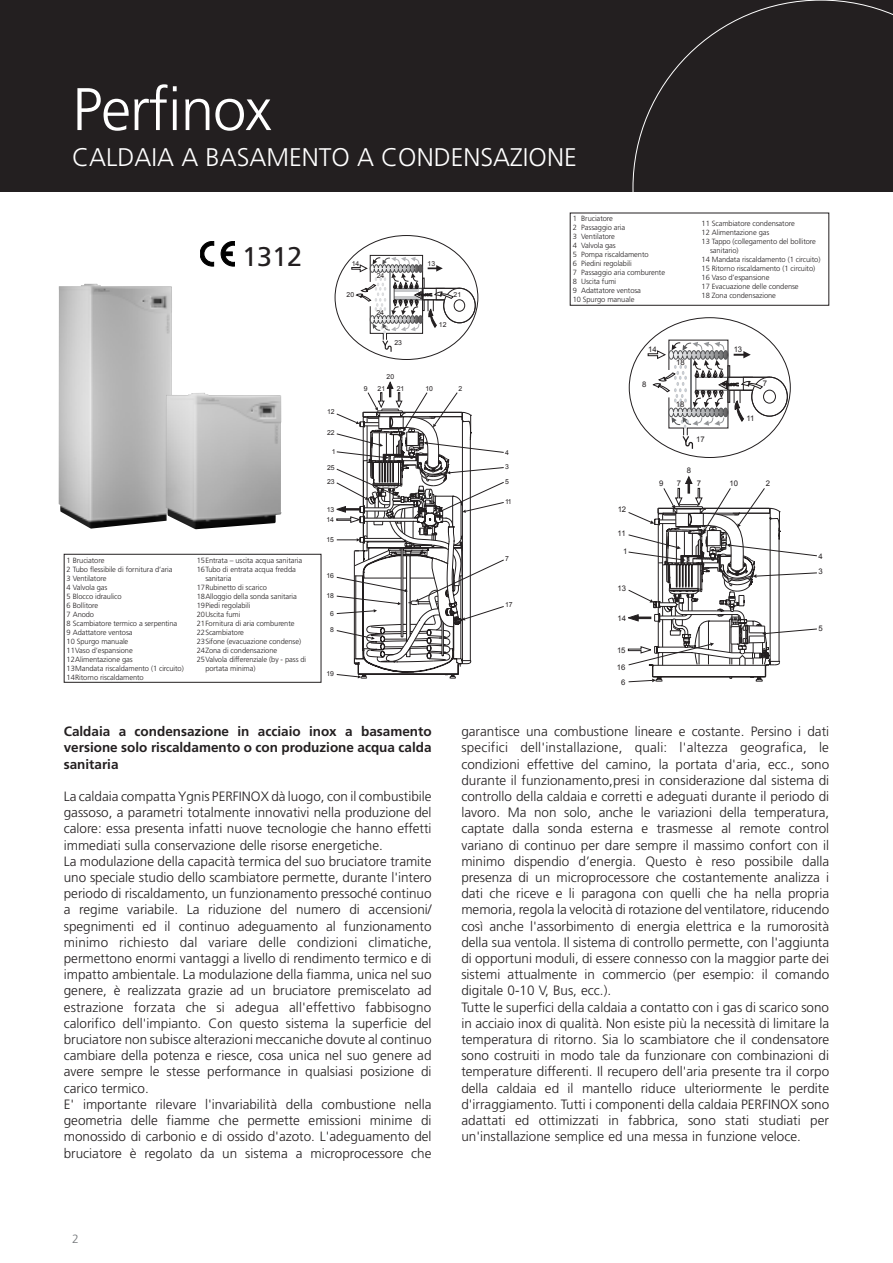
<style>
.page{position:relative;width:893px;height:1263px;background:#fff}
.page>*{position:absolute;margin:0;border:0;box-sizing:border-box;transform-origin:0 0}
.t1{font:300 60px "Frutiger LT Std";color:#fff}
.t2{font:27px "Frutiger";color:#231f20}
.t3{font:300 25.5px "Frutiger LT Std";color:#fff}
.t4{font:300 13.5px/16.2px "Frutiger";color:#231f20}
.t5{font:700 13.5px/16.2px "Frutiger";color:#231f20;text-align:justify}
.t6{font:300 12px "Frutiger";color:#737679}
.t7{font:7.8px "Arial";color:#231f20}
.t8{font:300 7.5px/9px "Frutiger";letter-spacing:-.01em;color:#231f20}
.t9{font:6.9px "Arial";color:#231f20}
</style>
<div class="page">
<div style="left:0;top:0;width:893px;height:191px;background:#231f20"></div>
<svg style="left:633px;top:0;width:260px;height:376px"></svg>
<svg style="left:648px;top:339px;width:140px;height:111px"></svg>
<svg style="left:627px;top:476px;width:190px;height:206px"></svg>
<svg style="left:351px;top:255px;width:125px;height:98px"></svg>
<svg style="left:336px;top:381px;width:168px;height:297px"></svg>
<img style="left:59px;top:284px;width:113px;height:245px">
<img style="left:166px;top:393px;width:115px;height:136px">
<div style="left:570px;top:213px;width:259px;height:93px;border:1px solid #231f20"></div>
<div style="left:64px;top:554px;width:257px;height:129px;border:1px solid #231f20"></div>
<svg style="left:200px;top:241px;width:14px;height:25px"></svg>
<svg style="left:221px;top:241px;width:14px;height:25px"></svg>
<h1 class="t1" style="left:72px;top:75px;width:201px">PERFINOX</h1>
<h3 class="t3" style="left:72px;top:143px;width:506px">CALDAIA A BASAMENTO A CONDENSAZIONE</h3>
<h2 class="t2" style="left:242px;top:241px;width:62px">1312</h2>
<p class="t8" style="left:67px;top:556px;width:119px">1 Bruciatore<br>2 Tubo flessibile di fornitura d’aria<br>3 Ventilatore<br>4 Valvola gas<br>5 Blocco idraulico<br>6 Bollitore<br>7 Anodo<br>8 Scambiatore termico a serpentina<br>9 Adattatore ventosa<br>10 Spurgo manuale<br>11Vaso d’espansione<br>12Alimentazione gas<br>13Mandata riscaldamento (1 circuito)<br>14Ritorno riscaldamento</p>
<p class="t8" style="left:197px;top:556px;width:107px">15Entrata – uscita acqua sanitaria</p>
<p class="t8" style="left:197px;top:565px;width:101px">16Tubo di entrata acqua fredda</p>
<p class="t8" style="left:205px;top:574px;width:28px">sanitaria</p>
<p class="t8" style="left:197px;top:583px;width:72px">17Rubinetto di scarico</p>
<p class="t8" style="left:197px;top:592px;width:102px">18Alloggio della sonda sanitaria</p>
<p class="t8" style="left:197px;top:601px;width:55px">19Piedi regolabili</p>
<p class="t8" style="left:197px;top:610px;width:45px">20Uscita fumi</p>
<p class="t8" style="left:197px;top:619px;width:99px">21Fornitura di aria comburente</p>
<p class="t8" style="left:197px;top:628px;width:49px">22Scambiatore</p>
<p class="t8" style="left:197px;top:637px;width:106px">23Sifone (evacuazione condense)</p>
<p class="t8" style="left:197px;top:646px;width:82px">24Zona di condensazione</p>
<p class="t8" style="left:197px;top:655px;width:111px">25Valvola differenziale (by - pass di</p>
<p class="t8" style="left:205px;top:664px;width:52px">portata minima)</p>
<p class="t9" style="left:327px;top:407px;width:9px">12</p>
<p class="t9" style="left:327px;top:428px;width:9px">22</p>
<p class="t9" style="left:332px;top:447px;width:5px">1</p>
<p class="t9" style="left:327px;top:463px;width:9px">25</p>
<p class="t9" style="left:327px;top:477px;width:9px">23</p>
<p class="t9" style="left:327px;top:505px;width:9px">13</p>
<p class="t9" style="left:326px;top:515px;width:9px">14</p>
<p class="t9" style="left:326px;top:535px;width:9px">15</p>
<p class="t9" style="left:352px;top:259px;width:9px">14</p>
<p class="t9" style="left:428px;top:259px;width:9px">13</p>
<p class="t9" style="left:347px;top:290px;width:9px">20</p>
<p class="t9" style="left:377px;top:271px;width:9px">24</p>
<p class="t9" style="left:376px;top:308px;width:9px">24</p>
<p class="t9" style="left:394px;top:338px;width:9px">23</p>
<p class="t9" style="left:364px;top:384px;width:5px">9</p>
<p class="t9" style="left:387px;top:372px;width:9px">20</p>
<p class="t9" style="left:378px;top:384px;width:9px">21</p>
<p class="t9" style="left:397px;top:384px;width:9px">21</p>
<p class="t9" style="left:454px;top:290px;width:9px">21</p>
<p class="t9" style="left:439px;top:320px;width:9px">12</p>
<p class="t9" style="left:425px;top:384px;width:9px">10</p>
<p class="t9" style="left:458px;top:384px;width:5px">2</p>
<p class="t9" style="left:326px;top:571px;width:9px">16</p>
<p class="t9" style="left:326px;top:591px;width:9px">18</p>
<p class="t9" style="left:330px;top:609px;width:5px">6</p>
<p class="t9" style="left:330px;top:625px;width:5px">8</p>
<p class="t9" style="left:326px;top:669px;width:9px">19</p>
<p class="t9" style="left:505px;top:448px;width:5px">4</p>
<p class="t9" style="left:505px;top:462px;width:5px">3</p>
<p class="t9" style="left:505px;top:497px;width:8px">11</p>
<p class="t9" style="left:505px;top:477px;width:5px">5</p>
<p class="t9" style="left:505px;top:554px;width:5px">7</p>
<p class="t9" style="left:505px;top:600px;width:9px">17</p>
<p class="t8" style="left:573px;top:214px;width:94px">1 Bruciatore<br>2 Passaggio aria<br>3 Ventilatore<br>4 Valvola gas<br>5 Pompa riscaldamento<br>6 Piedini regolabili<br>7 Passaggio aria comburente<br>8 Uscita fumi<br>9 Adattatore ventosa<br>10 Spurgo manuale</p>
<p class="t8" style="left:702px;top:219px;width:95px">11 Scambiatore condensatore</p>
<p class="t8" style="left:702px;top:228px;width:69px">12 Alimentazione gas</p>
<p class="t8" style="left:702px;top:237px;width:116px">13 Tappo (collegamento del bollitore</p>
<p class="t8" style="left:710px;top:246px;width:30px">sanitario)</p>
<p class="t8" style="left:702px;top:255px;width:120px">14 Mandata riscaldamento (1 circuito)</p>
<p class="t8" style="left:702px;top:264px;width:115px">15 Ritorno riscaldamento (1 circuito)</p>
<p class="t8" style="left:702px;top:273px;width:69px">16 Vaso d’espansione</p>
<p class="t8" style="left:702px;top:282px;width:99px">17 Evacuazione delle condense</p>
<p class="t8" style="left:702px;top:291px;width:76px">18 Zona condensazione</p>
<p class="t7" style="left:648px;top:345px;width:10px">14</p>
<p class="t7" style="left:734px;top:344px;width:10px">13</p>
<p class="t7" style="left:618px;top:504px;width:10px">12</p>
<p class="t7" style="left:618px;top:528px;width:10px">11</p>
<p class="t7" style="left:623px;top:546px;width:6px">1</p>
<p class="t7" style="left:618px;top:583px;width:10px">13</p>
<p class="t7" style="left:617px;top:613px;width:10px">14</p>
<p class="t7" style="left:617px;top:645px;width:10px">15</p>
<p class="t7" style="left:617px;top:662px;width:10px">16</p>
<p class="t7" style="left:621px;top:677px;width:6px">6</p>
<p class="t7" style="left:642px;top:379px;width:6px">8</p>
<p class="t7" style="left:659px;top:478px;width:6px">9</p>
<p class="t7" style="left:676px;top:357px;width:10px">18</p>
<p class="t7" style="left:676px;top:399px;width:10px">18</p>
<p class="t7" style="left:696px;top:434px;width:10px">17</p>
<p class="t7" style="left:687px;top:466px;width:6px">8</p>
<p class="t7" style="left:677px;top:478px;width:6px">7</p>
<p class="t7" style="left:697px;top:478px;width:6px">7</p>
<p class="t7" style="left:763px;top:379px;width:6px">7</p>
<p class="t7" style="left:746px;top:413px;width:10px">11</p>
<p class="t7" style="left:730px;top:478px;width:10px">10</p>
<p class="t7" style="left:766px;top:478px;width:6px">2</p>
<p class="t7" style="left:818px;top:551px;width:6px">4</p>
<p class="t7" style="left:818px;top:566px;width:6px">3</p>
<p class="t7" style="left:818px;top:623px;width:6px">5</p>
<p class="t5" style="left:64px;top:723px;width:369px">Caldaia a condensazione in acciaio inox a basamento versione solo riscaldamento o con produzione acqua calda sanitaria</p>
<p class="t4" style="left:64px;top:788px;width:369px">La caldaia compatta Ygnis PERFINOX dà luogo, con il combustibile gassoso, a parametri totalmente innovativi nella produzione del calore: essa presenta infatti nuove tecnologie che hanno effetti immediati sulla conservazione delle risorse energetiche.<br>La modulazione della capacità termica del suo bruciatore tramite uno speciale studio dello scambiatore permette, durante l'intero periodo di riscaldamento, un funzionamento pressoché continuo a regime variabile. La riduzione del numero di accensioni/ spegnimenti ed il continuo adeguamento al funzionamento minimo richiesto dal variare delle condizioni climatiche, permettono enormi vantaggi a livello di rendimento termico e di impatto ambientale. La modulazione della fiamma, unica nel suo genere, è realizzata grazie ad un bruciatore premiscelato ad estrazione forzata che si adegua all'effettivo fabbisogno calorifico dell'impianto. Con questo sistema la superficie del bruciatore non subisce alterazioni meccaniche dovute al continuo cambiare della potenza e riesce, cosa unica nel suo genere ad avere sempre le stesse performance in qualsiasi posizione di carico termico.<br>E' importante rilevare l'invariabilità della combustione nella geometria delle fiamme che permette emissioni minime di monossido di carbonio e di ossido d'azoto. L'adeguamento del bruciatore è regolato da un sistema a microprocessore che</p>
<p class="t4" style="left:461px;top:724px;width:369px">garantisce una combustione lineare e costante. Persino i dati specifici dell'installazione, quali: l'altezza geografica, le condizioni effettive del camino, la portata d'aria, ecc., sono durante il funzionamento,presi in considerazione dal sistema di controllo della caldaia e corretti e adeguati durante il periodo di lavoro. Ma non solo, anche le variazioni della temperatura, captate dalla sonda esterna e trasmesse al remote control variano di continuo per dare sempre il massimo confort con il minimo dispendio d’energia. Questo è reso possibile dalla presenza di un microprocessore che costantemente analizza i dati che riceve e li paragona con quelli che ha nella propria memoria, regola la velocità di rotazione del ventilatore, riducendo così anche l'assorbimento di energia elettrica e la rumorosità della sua ventola. Il sistema di controllo permette, con l'aggiunta di opportuni moduli, di essere connesso con la maggior parte dei sistemi attualmente in commercio (per esempio: il comando digitale 0-10 V, Bus, ecc.).<br>Tutte le superfici della caldaia a contatto con i gas di scarico sono in acciaio inox di qualità. Non esiste più la necessità di limitare la temperatura di ritorno. Sia lo scambiatore che il condensatore sono costruiti in modo tale da funzionare con combinazioni di temperature differenti. Il recupero dell'aria presente tra il corpo della caldaia ed il mantello riduce ulteriormente le perdite d'irraggiamento. Tutti i componenti della caldaia PERFINOX sono adattati ed ottimizzati in fabbrica, sono stati studiati per un'installazione semplice ed una messa in funzione veloce.</p>
<p class="t6" style="left:72px;top:1232px;width:8px">2</p>
</div>
